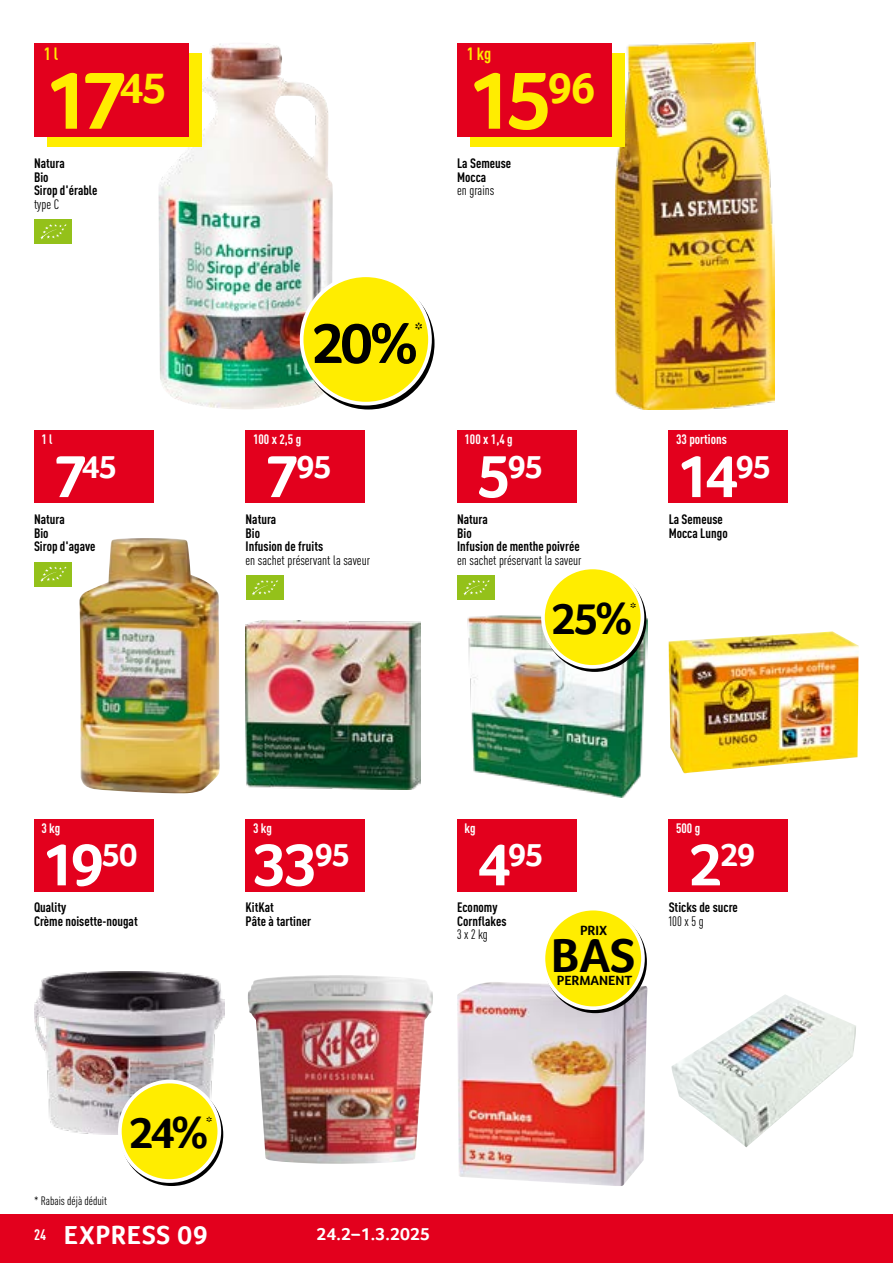
<style>
.page{position:relative;width:893px;height:1263px;background:#fff}
.page>*{position:absolute;margin:0;border:0;box-sizing:border-box;transform-origin:0 0}
.Preis_HOT{font:700 84px "Transgourmet";color:#ffed00}
.Preis_weiss{font:700 61.5px "Transgourmet";color:#fff}
.Rabattbutton{font:700 58.5px "Transgourmet";color:#000}
.t1{font:700 48.9px "Transgourmet";color:#000}
.Rabattbutton-2{font:700 45px "Transgourmet";color:#000}
.Preis_weiss-2{font:700 33.3px "Transgourmet";letter-spacing:-.035em;color:#fff}
.t2{font:700 26.7px "Transgourmet";letter-spacing:.03em;color:#fff}
.Rabattbutton-3{font:700 19.5px "Transgourmet";color:#000}
.t3{font:700 18px "Transgourmet";letter-spacing:.01em;color:#fff}
.Unit_HOT{font:700 condensed 17.55px "DINOT";color:#ffed00}
.Rabattbutton-4{font:700 15px "Transgourmet";color:#000}
.t4{font:700 13.65px "Transgourmet";color:#000}
.t5{font:700 condensed 13.5px/13.5px "DINOT";color:#000}
.t6{font:condensed 13.5px "DINOT";color:#000}
.Unit_weiss{font:700 condensed 13.5px "DINOT";color:#fff}
.t7{font:condensed 12px "DINOT";color:#000}
.s1{font-size:61.5px}
.s2{font-family:"DINOT";font-stretch:condensed;font-size:15px}
</style>
<div class="page">
<div style="left:0;top:1214px;width:893px;height:49px;background:#e3001d"></div>
<img style="left:158px;top:43px;width:175px;height:366px">
<img style="left:616px;top:43px;width:159px;height:366px">
<img style="left:34px;top:971px;width:190px;height:163px">
<img style="left:248px;top:975px;width:185px;height:189px">
<img style="left:457px;top:982px;width:190px;height:204px">
<img style="left:671px;top:994px;width:185px;height:153px">
<img style="left:79px;top:538px;width:141px;height:255px">
<img style="left:467px;top:615px;width:180px;height:183px">
<img style="left:669px;top:631px;width:190px;height:142px">
<img style="left:246px;top:620px;width:174px;height:170px">
<div style="left:47px;top:53px;width:155px;height:94px;background:#ffed00"></div>
<div style="left:34px;top:43px;width:155px;height:93px;background:#e3001d"></div>
<div style="left:34px;top:219px;width:38px;height:25px;background:#94c11a"></div>
<svg style="left:40px;top:224px;width:27px;height:15px"></svg>
<svg style="left:304px;top:279px;width:129px;height:129px"></svg>
<div style="left:302px;top:275px;width:128px;height:129px;background:#ffed00;border-radius:50%"></div>
<div style="left:300px;top:273px;width:132px;height:132px;border:4px solid #fff;border-radius:50%"></div>
<div style="left:470px;top:53px;width:155px;height:94px;background:#ffed00"></div>
<div style="left:457px;top:43px;width:155px;height:93px;background:#e3001d"></div>
<div style="left:34px;top:819px;width:119px;height:72px;background:#e3001d"></div>
<div style="left:120px;top:1081px;width:99px;height:100px;background:#ffed00;border-radius:50%"></div>
<div style="left:118px;top:1080px;width:103px;height:103px;border:4px solid #fff;border-radius:50%"></div>
<div style="left:246px;top:819px;width:119px;height:72px;background:#e3001d"></div>
<div style="left:457px;top:819px;width:119px;height:72px;background:#e3001d"></div>
<div style="left:543px;top:909px;width:100px;height:99px;background:#ffed00;border-radius:50%"></div>
<div style="left:542px;top:907px;width:103px;height:103px;border:4px solid #fff;border-radius:50%"></div>
<div style="left:669px;top:819px;width:119px;height:72px;background:#e3001d"></div>
<div style="left:34px;top:431px;width:119px;height:72px;background:#e3001d"></div>
<div style="left:34px;top:562px;width:38px;height:25px;background:#94c11a"></div>
<svg style="left:40px;top:566px;width:27px;height:16px"></svg>
<div style="left:457px;top:431px;width:119px;height:72px;background:#e3001d"></div>
<div style="left:457px;top:575px;width:38px;height:25px;background:#94c11a"></div>
<svg style="left:463px;top:580px;width:27px;height:15px"></svg>
<div style="left:543px;top:567px;width:99px;height:100px;background:#ffed00;border-radius:50%"></div>
<div style="left:541px;top:566px;width:103px;height:103px;border:4px solid #fff;border-radius:50%"></div>
<div style="left:669px;top:431px;width:119px;height:72px;background:#e3001d"></div>
<div style="left:246px;top:431px;width:119px;height:72px;background:#e3001d"></div>
<div style="left:246px;top:575px;width:38px;height:25px;background:#94c11a"></div>
<svg style="left:252px;top:580px;width:26px;height:15px"></svg>
<p class="Unit_HOT" style="left:44px;top:43px;width:16px">1 l</p>
<p class="Preis_HOT" style="left:44px;top:51px;width:124px">17<sup>45</sup></p>
<p class="t5" style="left:34px;top:156px;width:65px">Natura<br>Bio<br>Sirop d'érable</p>
<p class="t6" style="left:34px;top:196px;width:27px">type C</p>
<p class="Unit_weiss" style="left:41px;top:431px;width:13px">1 l</p>
<p class="Preis_weiss-2" style="left:54px;top:447px;width:65px"><span class="s1">7</span>45</p>
<p class="t5" style="left:34px;top:512px;width:63px">Natura<br>Bio<br>Sirop d'agave</p>
<p class="Unit_HOT" style="left:467px;top:43px;width:26px">1 kg</p>
<p class="Preis_HOT" style="left:467px;top:51px;width:130px">15<sup>96</sup></p>
<p class="t5" style="left:457px;top:156px;width:56px">La Semeuse<br>Mocca</p>
<p class="t6" style="left:457px;top:182px;width:39px">en grains</p>
<p class="Rabattbutton" style="left:312px;top:309px;width:108px">20%</p>
<p class="Rabattbutton-3" style="left:415px;top:318px;width:10px">*</p>
<p class="Unit_weiss" style="left:253px;top:431px;width:50px">100 x 2,5 g</p>
<p class="Preis_weiss-2" style="left:265px;top:447px;width:68px"><span class="s1">7</span>95</p>
<p class="t5" style="left:246px;top:512px;width:79px">Natura<br>Bio<br>Infusion de fruits</p>
<p class="t6" style="left:246px;top:552px;width:126px">en sachet préservant la saveur</p>
<p class="Unit_weiss" style="left:465px;top:431px;width:50px">100 x 1,4 g</p>
<p class="Preis_weiss-2" style="left:477px;top:447px;width:68px"><span class="s1">5</span>95</p>
<p class="t5" style="left:457px;top:512px;width:124px">Natura<br>Bio<br>Infusion de menthe poivrée</p>
<p class="t6" style="left:457px;top:552px;width:126px">en sachet préservant la saveur</p>
<p class="Rabattbutton-2" style="left:551px;top:592px;width:83px">25%</p>
<p class="Rabattbutton-4" style="left:630px;top:599px;width:8px">*</p>
<p class="Unit_weiss" style="left:676px;top:431px;width:52px">33 portions</p>
<p class="Preis_weiss" style="left:676px;top:440px;width:96px">14<sup>95</sup></p>
<p class="t5" style="left:669px;top:512px;width:61px">La Semeuse<br>Mocca Lungo</p>
<p class="Unit_weiss" style="left:41px;top:819px;width:20px">3 kg</p>
<p class="Unit_weiss" style="left:253px;top:819px;width:20px">3 kg</p>
<p class="Unit_weiss" style="left:465px;top:819px;width:13px">kg</p>
<p class="Unit_weiss" style="left:676px;top:819px;width:26px">500 g</p>
<p class="Preis_weiss" style="left:42px;top:828px;width:97px">19<sup>50</sup></p>
<p class="Preis_weiss" style="left:253px;top:828px;width:99px">33<sup>95</sup></p>
<p class="Preis_weiss-2" style="left:477px;top:835px;width:68px"><span class="s1">4</span>95</p>
<p class="Preis_weiss-2" style="left:688px;top:835px;width:68px"><span class="s1">2</span>29</p>
<p class="t5" style="left:34px;top:900px;width:105px">Quality<br>Crème noisette-nougat</p>
<p class="t5" style="left:246px;top:900px;width:67px">KitKat<br>Pâte à tartiner</p>
<p class="t5" style="left:457px;top:900px;width:51px">Economy<br>Cornflakes</p>
<p class="t6" style="left:457px;top:927px;width:32px">3 x 2 kg</p>
<p class="t4" style="left:580px;top:923px;width:29px">PRIX</p>
<p class="t1" style="left:551px;top:926px;width:86px">BAS</p>
<p class="t4" style="left:557px;top:972px;width:77px">PERMANENT</p>
<p class="t5" style="left:669px;top:900px;width:71px">Sticks de sucre</p>
<p class="t6" style="left:669px;top:913px;width:36px">100 x 5 g</p>
<p class="t7" style="left:34px;top:1194px;width:75px">* Rabais déjà déduit</p>
<p class="Rabattbutton-2" style="left:129px;top:1106px;width:81px">24%</p>
<p class="Rabattbutton-4" style="left:206px;top:1113px;width:8px">*</p>
<p class="t2" style="left:34px;top:1220px;width:175px"><span class="s2">24</span> EXPRESS 09</p>
<p class="t3" style="left:316px;top:1224px;width:115px">24.2–1.3.2025</p>
</div>
